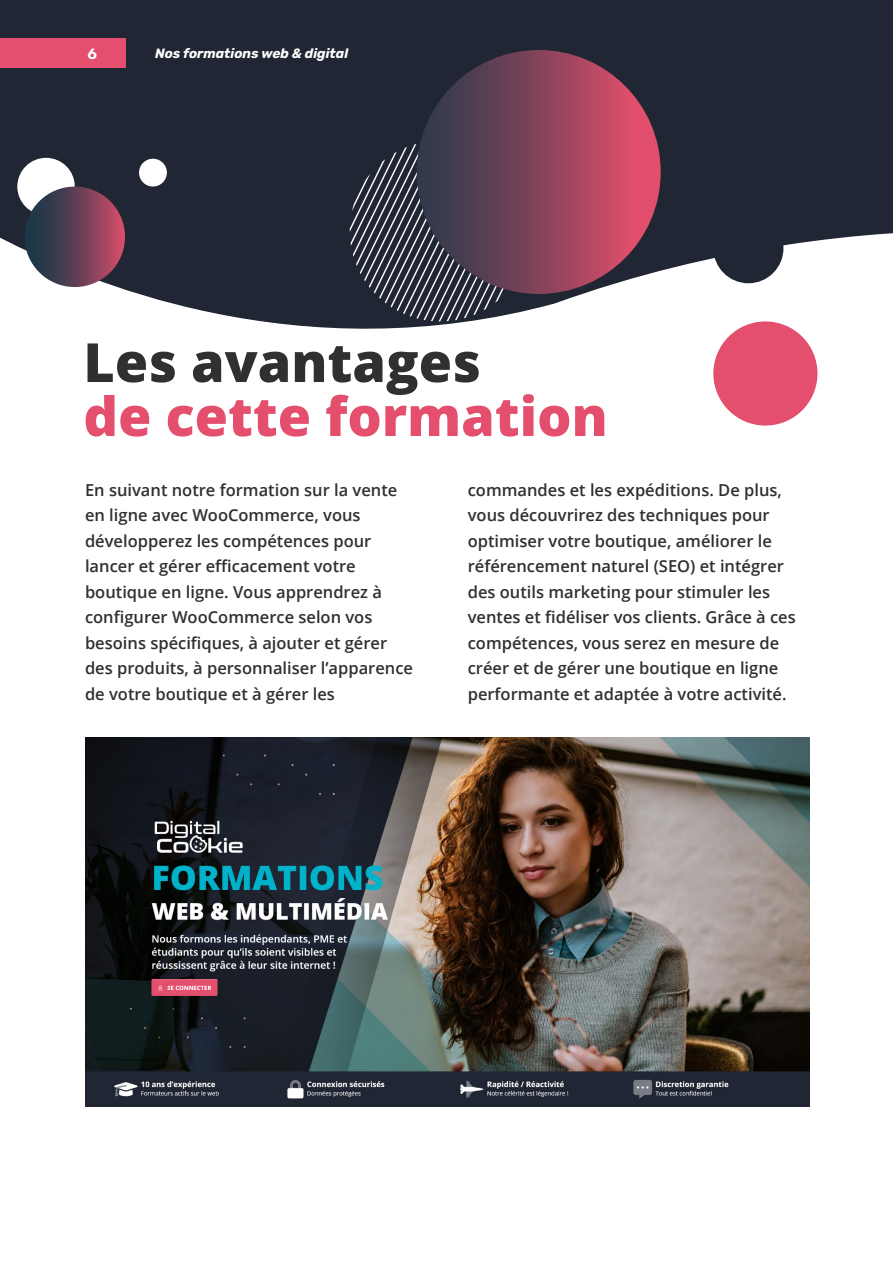
<style>
.page{position:relative;width:893px;height:1263px;background:#fff}
.page>*{position:absolute;margin:0;border:0;box-sizing:border-box;transform-origin:0 0}
.Sub_Headline{font:800 54px/54px "Open Sans";color:#e34f6c}
.Body_Text{font:600 16.5px/25.5px "Open Sans";color:#312f30}
.t1{font:600 15px "Rubik";color:#fff}
.t2{font:italic 700 13.5px "Rubik";color:#fffeff}
.s1{color:#312f30}
</style>
<div class="page">
<svg style="left:0;top:0;width:893px;height:373px;fill:#202633"></svg>
<div style="left:713px;top:213px;width:70px;height:70px;background:#202633;border-radius:50%"></div>
<div style="left:17px;top:158px;width:58px;height:57px;background:#fff;border-radius:50%"></div>
<svg style="left:350px;top:141px;width:180px;height:180px;background:#444954"></svg>
<div style="left:417px;top:50px;width:244px;height:244px;background:linear-gradient(to right,#25384a,#ea506d);border-radius:122px"></div>
<div style="left:713px;top:321px;width:104px;height:105px;background:#e34f6c;border-radius:50%"></div>
<div style="left:139px;top:159px;width:28px;height:28px;background:#fff;border-radius:50%"></div>
<svg style="left:25px;top:187px;width:100px;height:100px;background:#653f55"></svg>
<img style="left:85px;top:737px;width:725px;height:369px">
<div style="left:0;top:38px;width:125px;height:30px;background:#e34f6c"></div>
<p class="t1" style="left:87px;top:45px;width:11px">6</p>
<p class="t2" style="left:155px;top:45px;width:195px">Nos formations web &amp; digital</p>
<p class="Sub_Headline" style="left:83px;top:333px;width:526px"><span class="s1">Les avantages<br></span>de cette formation</p>
<p class="Body_Text" style="left:85px;top:477px;width:329px">En suivant notre formation sur la vente en ligne avec WooCommerce, vous développerez les compétences pour lancer et gérer efficacement votre boutique en ligne. Vous apprendrez à configurer WooCommerce selon vos besoins spécifiques, à ajouter et gérer des produits, à personnaliser l’apparence de votre boutique et à gérer les</p>
<p class="Body_Text" style="left:468px;top:477px;width:330px">commandes et les expéditions. De plus, vous découvrirez des techniques pour optimiser votre boutique, améliorer le référencement naturel (SEO) et intégrer des outils marketing pour stimuler les ventes et fidéliser vos clients. Grâce à ces compétences, vous serez en mesure de créer et de gérer une boutique en ligne performante et adaptée à votre activité.</p>
</div>
